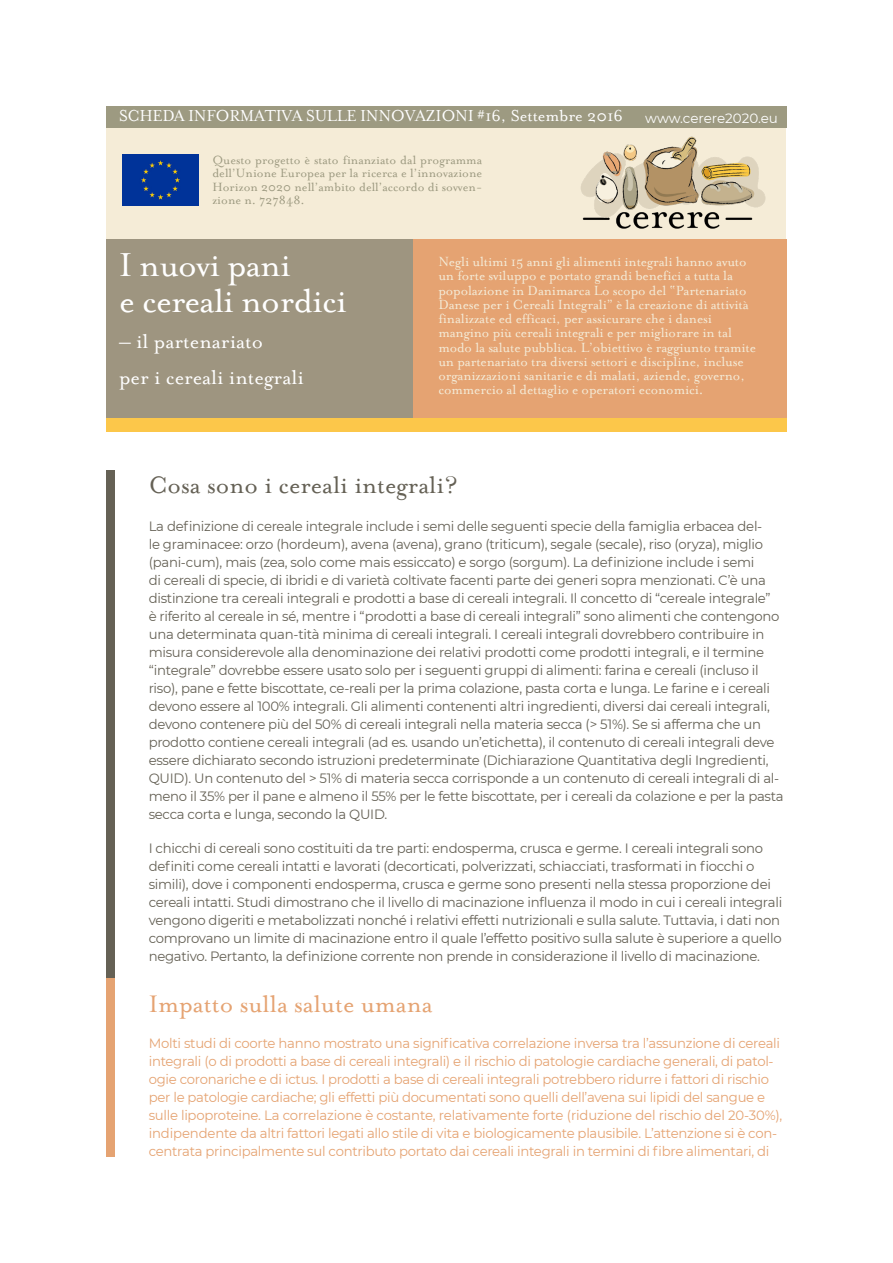
<style>
.page{position:relative;width:893px;height:1263px;background:#fff}
.page>*{position:absolute;margin:0;border:0;box-sizing:border-box;transform-origin:0 0}
.t1{font:37.5px "Mrs Eaves Roman";letter-spacing:-.02em;color:#fff}
.t2{font:27px "Mrs Eaves Roman";color:#656155}
.t3{font:27px "Mrs Eaves Roman";color:#e5a372}
.t4{font:22.5px "Mrs Eaves Roman";color:#fff}
.t5{font:18px "Mrs Eaves Roman";letter-spacing:-.02em;color:#fff}
.t6{font:15px/14.2px "Mrs Eaves Roman";letter-spacing:-.01em;color:#f4ebd7}
.t7{font:13.5px/18px "Montserrat";letter-spacing:-.02em;color:#656155}
.t8{font:13.5px/18px "Montserrat";letter-spacing:-.02em;color:#e5a372}
.t9{font:13.5px/13.5px "Mrs Eaves Roman";color:#9d9a81;text-align:justify}
.t10{font:13.5px "Montserrat";letter-spacing:-.005em;color:#fff}
</style>
<div class="page">
<div style="left:106px;top:128px;width:680px;height:112px;background:#f5ecd7"></div>
<img style="left:581px;top:136px;width:185px;height:93px">
<div style="left:106px;top:106px;width:681px;height:22px;background:#9d9a81"></div>
<div style="left:122px;top:155px;width:76px;height:50px;background:#039"></div>
<div style="left:106px;top:239px;width:307px;height:186px;background:#9e9580"></div>
<div style="left:413px;top:239px;width:374px;height:180px;background:#e5a372"></div>
<div style="left:106px;top:471px;width:9px;height:507px;background:#656155"></div>
<div style="left:106px;top:978px;width:9px;height:179px;background:#e5a372"></div>
<div style="left:106px;top:418px;width:681px;height:13px;background:#fcc74a"></div>
<p class="t5" style="left:119px;top:106px;width:505px">SCHEDA INFORMATIVA SULLE INNOVAZIONI #16, Settembre 2016</p>
<p class="t9" style="left:212px;top:153px;width:271px">Questo progetto è stato finanziato dal programma dell’Unione Europea per la ricerca e l’innovazione Horizon 2020 nell’ambito dell’accordo di sovven&shy;zione n. 727848.</p>
<p class="t10" style="left:645px;top:109px;width:134px">www.cerere2020.eu</p>
<p class="t1" style="left:119px;top:245px;width:173px">I nuovi pani</p>
<p class="t1" style="left:119px;top:281px;width:229px">e cereali nordici</p>
<p class="t4" style="left:119px;top:329px;width:146px">– il partenariato</p>
<p class="t4" style="left:119px;top:365px;width:186px">per i cereali integrali</p>
<p class="t6" style="left:438px;top:255px;width:319px">Negli ultimi 15 anni gli alimenti integrali hanno avuto un forte sviluppo e portato grandi benefici a tutta la popolazione in Danimarca Lo scopo del “Partenariato Danese per i Cereali Integrali” è la creazione di attività finalizzate ed efficaci, per assicurare che i danesi mangino più cereali integrali e per migliorare in tal modo la salute pubblica. L’obiettivo è raggiunto tramite un partenariato tra diversi settori e discipline, incluse organizzazioni sanitarie e di malati, aziende, governo, commercio al dettaglio e operatori economici.</p>
<p class="t2" style="left:149px;top:471px;width:311px">Cosa sono i cereali integrali?</p>
<p class="t7" style="left:149px;top:516px;width:636px">La definizione di cereale integrale include i semi delle seguenti specie della famiglia erbacea del-<br>le graminacee: orzo (hordeum), avena (avena), grano (triticum), segale (secale), riso (oryza), miglio (pani-cum), mais (zea, solo come mais essiccato) e sorgo (sorgum). La definizione include i semi<br>di cereali di specie, di ibridi e di varietà coltivate facenti parte dei generi sopra menzionati. C’è una distinzione tra cereali integrali e prodotti a base di cereali integrali. Il concetto di “cereale integrale”<br>è riferito al cereale in sé, mentre i “prodotti a base di cereali integrali” sono alimenti che contengono una determinata quan-tità minima di cereali integrali. I cereali integrali dovrebbero contribuire in misura considerevole alla denominazione dei relativi prodotti come prodotti integrali, e il termine “integrale” dovrebbe essere usato solo per i seguenti gruppi di alimenti: farina e cereali (incluso il riso), pane e fette biscottate, ce-reali per la prima colazione, pasta corta e lunga. Le farine e i cereali devono essere al 100% integrali. Gli alimenti contenenti altri ingredienti, diversi dai cereali integrali, devono contenere più del 50% di cereali integrali nella materia secca (&gt; 51%). Se si afferma che un prodotto contiene cereali integrali (ad es. usando un’etichetta), il contenuto di cereali integrali deve essere dichiarato secondo istruzioni predeterminate (Dichiarazione Quantitativa degli Ingredienti, QUID). Un contenuto del &gt; 51% di materia secca corrisponde a un contenuto di cereali integrali di al&shy;meno il 35% per il pane e almeno il 55% per le fette biscottate, per i cereali da colazione e per la pasta secca corta e lunga, secondo la QUID.</p>
<p class="t7" style="left:149px;top:839px;width:635px">I chicchi di cereali sono costituiti da tre parti: endosperma, crusca e germe. I cereali integrali sono definiti come cereali intatti e lavorati (decorticati, polverizzati, schiacciati, trasformati in fiocchi o simili), dove i componenti endosperma, crusca e germe sono presenti nella stessa proporzione dei cereali intatti. Studi dimostrano che il livello di macinazione influenza il modo in cui i cereali integrali vengono digeriti e metabolizzati nonché i relativi effetti nutrizionali e sulla salute. Tuttavia, i dati non comprovano un limite di macinazione entro il quale l’effetto positivo sulla salute è superiore a quello negativo. Pertanto, la definizione corrente non prende in considerazione il livello di macinazione.</p>
<p class="t3" style="left:149px;top:989px;width:285px">Impatto sulla salute umana</p>
<p class="t8" style="left:149px;top:1033px;width:635px">Molti studi di coorte hanno mostrato una significativa correlazione inversa tra l’assunzione di cereali integrali (o di prodotti a base di cereali integrali) e il rischio di patologie cardiache generali, di patol&shy;ogie coronariche e di ictus. I prodotti a base di cereali integrali potrebbero ridurre i fattori di rischio per le patologie cardiache; gli effetti più documentati sono quelli dell’avena sui lipidi del sangue e sulle lipoproteine. La correlazione è costante, relativamente forte (riduzione del rischio del 20-30%), indipendente da altri fattori legati allo stile di vita e biologicamente plausibile. L’attenzione si è con&shy;centrata principalmente sul contributo portato dai cereali integrali in termini di fibre alimentari, di</p>
</div>
